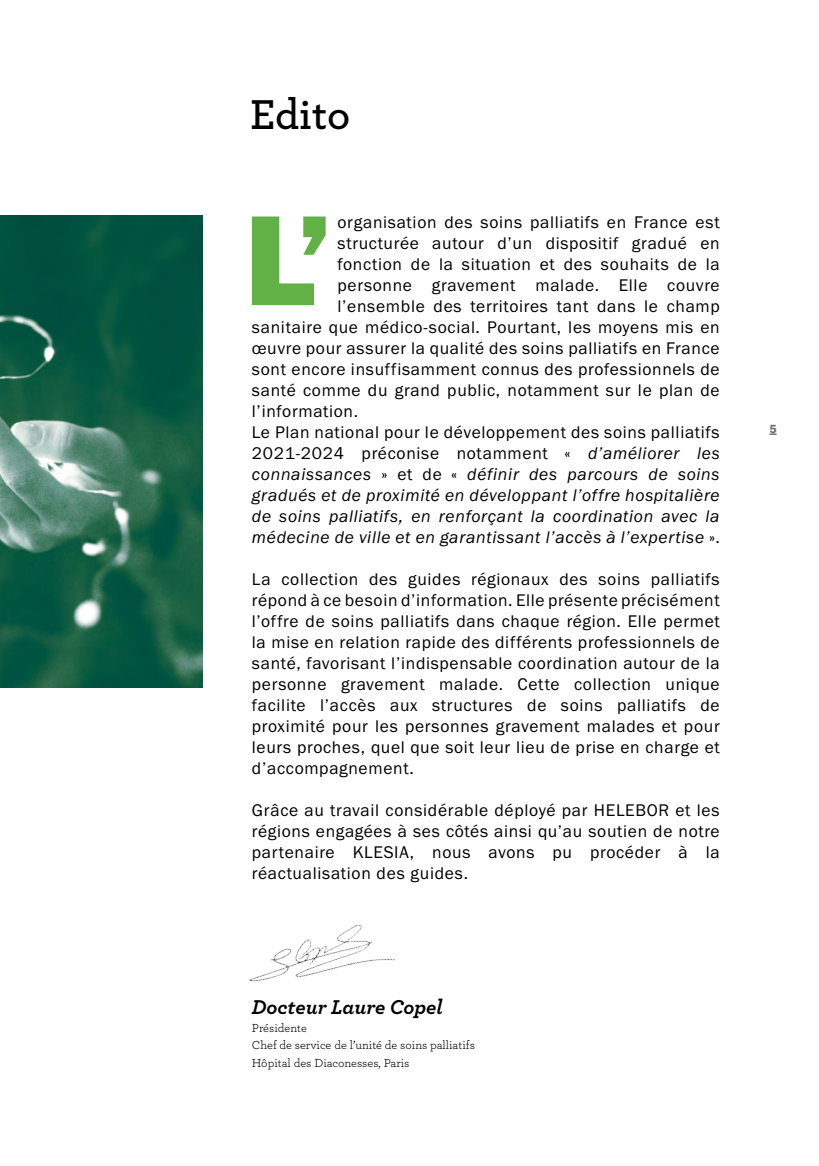
<style>
.page{position:relative;width:819px;height:1166px;background:#fff}
.page>*{position:absolute;margin:0;border:0;box-sizing:border-box;transform-origin:0 0}
.t1{font:600 43.75px "Archer";letter-spacing:-.005em;color:#000}
.t2{font:italic 700 21px "Archer";color:#000}
.t3{font:17.5px/21px "Franklin Gothic URW Boo";letter-spacing:.04em;color:#000;text-align:justify}
.t4{font:17.5px/21px "Franklin Gothic URW Boo Ita";letter-spacing:.04em;color:#000;text-align:justify}
.t5{font:12.25px/17.5px "Archer";color:#000}
.t6{font:12.25px "Franklin Gothic URW Dem";color:#6b6b6a}
.s1{font-family:"Franklin Gothic URW Boo Ita"}
.s2{font-family:"Franklin Gothic URW Boo"}
</style>
<div class="page">
<svg style="left:769px;top:433px;width:7px;height:2px"></svg>
<img style="left:0;top:216px;width:202px;height:471px">
<img style="left:249px;top:925px;width:146px;height:57px">
<svg style="left:252px;top:216px;width:73px;height:89px"></svg>
<h1 class="t1" style="left:250px;top:82px;width:102px">Edito</h1>
<p class="t3" style="left:337px;top:212px;width:383px">organisation des soins palliatifs en France est</p>
<p class="t3" style="left:337px;top:233px;width:384px">structurée autour d’un dispositif gradué en</p>
<p class="t3" style="left:337px;top:254px;width:384px">fonction de la situation et des souhaits de la</p>
<p class="t3" style="left:337px;top:275px;width:383px">personne gravement malade. Elle couvre</p>
<p class="t3" style="left:337px;top:296px;width:383px">l’ensemble des territoires tant dans le champ</p>
<p class="t3" style="left:252px;top:317px;width:469px">sanitaire que médico-social. Pourtant, les moyens mis en</p>
<p class="t3" style="left:252px;top:338px;width:469px">œuvre pour assurer la qualité des soins palliatifs en France</p>
<p class="t3" style="left:252px;top:359px;width:469px">sont encore insuffisamment connus des professionnels de</p>
<p class="t3" style="left:252px;top:380px;width:469px">santé comme du grand public, notamment sur le plan de</p>
<p class="t3" style="left:252px;top:401px;width:108px">l’information.</p>
<p class="t3" style="left:252px;top:422px;width:469px">Le Plan national pour le développement des soins palliatifs</p>
<p class="t3" style="left:252px;top:443px;width:469px">2021-2024 préconise notamment « <span class="s1">d’améliorer les</span></p>
<p class="t4" style="left:252px;top:463px;width:469px">connaissances <span class="s2">» et de «</span> définir des parcours de soins gradués et de proximité en développant l’offre hospitalière de soins palliatifs, en renforçant la coordination avec la médecine de ville et en garantissant l’accès à l’expertise <span class="s2">».</span></p>
<p class="t3" style="left:252px;top:569px;width:469px">La collection des guides régionaux des soins palliatifs répond à ce besoin d’information. Elle présente précisément l’offre de soins palliatifs dans chaque région. Elle permet la mise en relation rapide des différents professionnels de santé, favorisant l’indispensable coordination autour de la personne gravement malade. Cette collection unique facilite l’accès aux structures de soins palliatifs de proximité pour les personnes gravement malades et pour leurs proches, quel que soit leur lieu de prise en charge et d’accompagnement.</p>
<p class="t3" style="left:252px;top:800px;width:469px">Grâce au travail considérable déployé par HELEBOR et les régions engagées à ses côtés ainsi qu’au soutien de notre partenaire KLESIA, nous avons pu procéder à la réactualisation des guides.</p>
<p class="t2" style="left:252px;top:990px;width:193px">Docteur Laure Copel</p>
<p class="t5" style="left:252px;top:1018px;width:224px">Présidente<br>Chef de service de l’unité de soins palliatifs<br>Hôpital des Diaconesses, Paris</p>
<p class="t6" style="left:769px;top:421px;width:9px">5</p>
</div>
